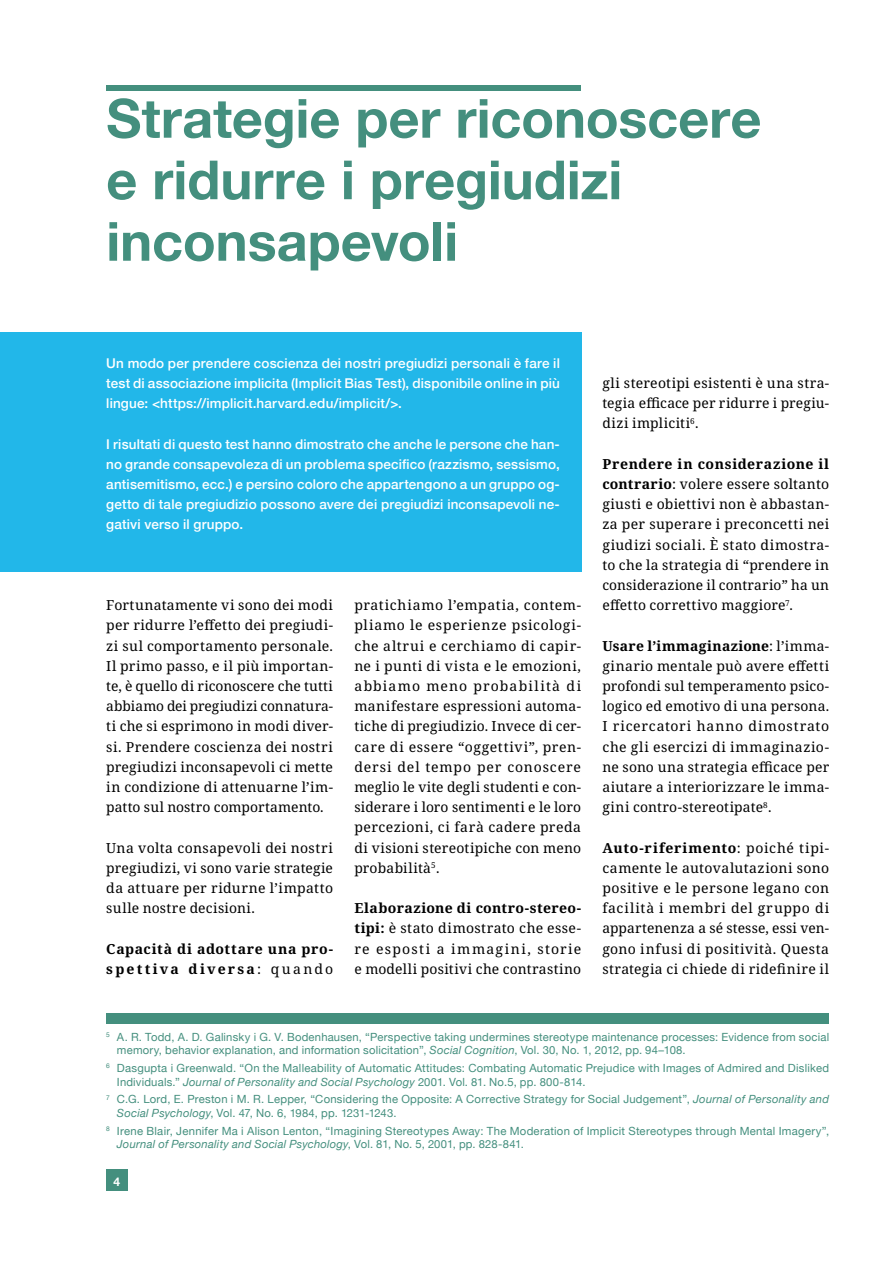
<style>
.page{position:relative;width:893px;height:1263px;background:#fff}
.page>*{position:absolute;margin:0;border:0;box-sizing:border-box;transform-origin:0 0}
.t1{font:700 54px/61.5px "Helvetica Neue";color:#448f7e}
.t2{font:13.8px/20.2px "Noto Serif";letter-spacing:.02em;color:#000;text-align:justify}
.t3{font:700 13.8px/20.2px "Noto Serif";letter-spacing:.065em;color:#000}
.t4{font:500 13.5px/20.2px "Helvetica Neue";letter-spacing:.01em;color:#fff;text-align:justify}
.t5{font:700 12px "Helvetica Neue";color:#fff}
.t6{font:11.25px/13.5px "Helvetica Neue";letter-spacing:.02em;color:#448f7e}
.s1{font-weight:400}
.s2{font-weight:700}
.s3{font-style:italic}
</style>
<div class="page">
<div style="left:106px;top:1169px;width:22px;height:22px;background:#448f7e"></div>
<div style="left:106px;top:1013px;width:723px;height:11px;background:#448f7e"></div>
<div style="left:106px;top:85px;width:475px;height:5px;background:#448f7e"></div>
<div style="left:0;top:333px;width:581px;height:239px;background:#22b7e9"></div>
<h1 class="t1" style="left:106px;top:89px;width:657px">Strategie per riconoscere e ridurre i pregiudizi inconsapevoli</h1>
<p class="t4" style="left:106px;top:352px;width:455px">Un modo per prendere coscienza dei nostri pregiudizi personali è fare il test di associazione implicita (Implicit Bias Test), disponibile online in più lingue: &lt;https://implicit.harvard.edu/implicit/&gt;.</p>
<p class="t4" style="left:106px;top:433px;width:455px">I risultati di questo test hanno dimostrato che anche le persone che han&shy;no grande consapevoleza di un problema specifico (razzismo, sessismo, antisemitismo, ecc.) e persino coloro che appartengono a un gruppo og&shy;getto di tale pregiudizio possono avere dei pregiudizi inconsapevoli ne&shy;gativi verso il gruppo.</p>
<p class="t2" style="left:106px;top:595px;width:228px">Fortunatamente vi sono dei modi per ridurre l’effetto dei pregiudi&shy;zi sul comportamento personale.<br>Il primo passo, e il più importan&shy;te, è quello di riconoscere che tutti abbiamo dei pregiudizi connatura&shy;ti che si esprimono in modi diver&shy;si. Prendere coscienza dei nostri pregiudizi inconsapevoli ci mette in condizione di attenuarne l’im&shy;patto sul nostro comportamento.</p>
<p class="t2" style="left:106px;top:838px;width:228px">Una volta consapevoli dei nostri pregiudizi, vi sono varie strategie da attuare per ridurne l’impatto sulle nostre decisioni.</p>
<p class="t3" style="left:106px;top:939px;width:228px">Capacità di adottare una pro&shy;spettiva diversa<span class="s1">: quando</span></p>
<p class="t2" style="left:354px;top:595px;width:228px">pratichiamo l’empatia, contem&shy;pliamo le esperienze psicologi&shy;che altrui e cerchiamo di capir&shy;ne i punti di vista e le emozioni, abbiamo meno probabilità di manifestare espressioni automa&shy;tiche di pregiudizio. Invece di cer&shy;care di essere “oggettivi”, pren&shy;dersi del tempo per conoscere meglio le vite degli studenti e con&shy;siderare i loro sentimenti e le loro percezioni, ci farà cadere preda di visioni stereotipiche con meno probabilità<sup>5</sup>.</p>
<p class="t2" style="left:354px;top:898px;width:228px"><span class="s2">Elaborazione di contro-stereo&shy;tipi:</span> è stato dimostrato che esse&shy;re esposti a immagini, storie e modelli positivi che contrastino</p>
<p class="t2" style="left:602px;top:373px;width:228px">gli stereotipi esistenti è una stra&shy;tegia efficace per ridurre i pregiu&shy;dizi impliciti<sup>6</sup>.</p>
<p class="t2" style="left:602px;top:454px;width:228px"><span class="s2">Prendere in considerazione il contrario</span>: volere essere soltanto giusti e obiettivi non è abbastan&shy;za per superare i preconcetti nei giudizi sociali. È stato dimostra&shy;to che la strategia di “prendere in considerazione il contrario” ha un effetto correttivo maggiore<sup>7</sup>.</p>
<p class="t2" style="left:602px;top:636px;width:228px"><span class="s2">Usare l’immaginazione</span>: l’imma&shy;ginario mentale può avere effetti profondi sul temperamento psico&shy;logico ed emotivo di una persona.<br>I ricercatori hanno dimostrato che gli esercizi di immaginazio&shy;ne sono una strategia efficace per aiutare a interiorizzare le imma&shy;gini contro-stereotipate<sup>8</sup>.</p>
<p class="t2" style="left:602px;top:838px;width:228px"><span class="s2">Auto-riferimento</span>: poiché tipi&shy;camente le autovalutazioni sono positive e le persone legano con facilità i membri del gruppo di appartenenza a sé stesse, essi ven&shy;gono infusi di positività. Questa strategia ci chiede di ridefinire il</p>
<p class="t6" style="left:117px;top:1031px;width:714px;text-indent:-11px"><sup>5</sup> A. R. Todd, A. D. Galinsky i G. V. Bodenhausen, “Perspective taking undermines stereotype maintenance processes: Evidence from social memory, behavior explanation, and information solicitation”, <span class="s3">Social Cognition</span>, Vol. 30, No. 1, 2012, pp. 94–108.</p>
<p class="t6" style="left:117px;top:1062px;width:714px;text-indent:-11px"><sup>6</sup> Dasgupta i Greenwald. “On the Malleability of Automatic Attitudes: Combating Automatic Prejudice with Images of Admired and Disliked<br>Individuals.” <span class="s3">Journal of Personality and Social Psychology</span> 2001. Vol. 81. No.5, pp. 800-814.</p>
<p class="t6" style="left:117px;top:1093px;width:714px;text-indent:-11px"><sup>7</sup> C.G. Lord, E. Preston i M. R. Lepper, “Considering the Opposite: A Corrective Strategy for Social Judgement”, <span class="s3">Journal of Personality and<br>Social Psychology</span>, Vol. 47, No. 6, 1984, pp. 1231-1243.</p>
<p class="t6" style="left:117px;top:1124px;width:714px;text-indent:-11px"><sup>8</sup> Irene Blair, Jennifer Ma i Alison Lenton, “Imagining Stereotypes Away: The Moderation of Implicit Stereotypes through Mental Imagery”,<br><span class="s3">Journal of Personality and Social Psychology</span>, Vol. 81, No. 5, 2001, pp. 828-841.</p>
<p class="t5" style="left:114px;top:1172px;width:8px">4</p>
</div>
